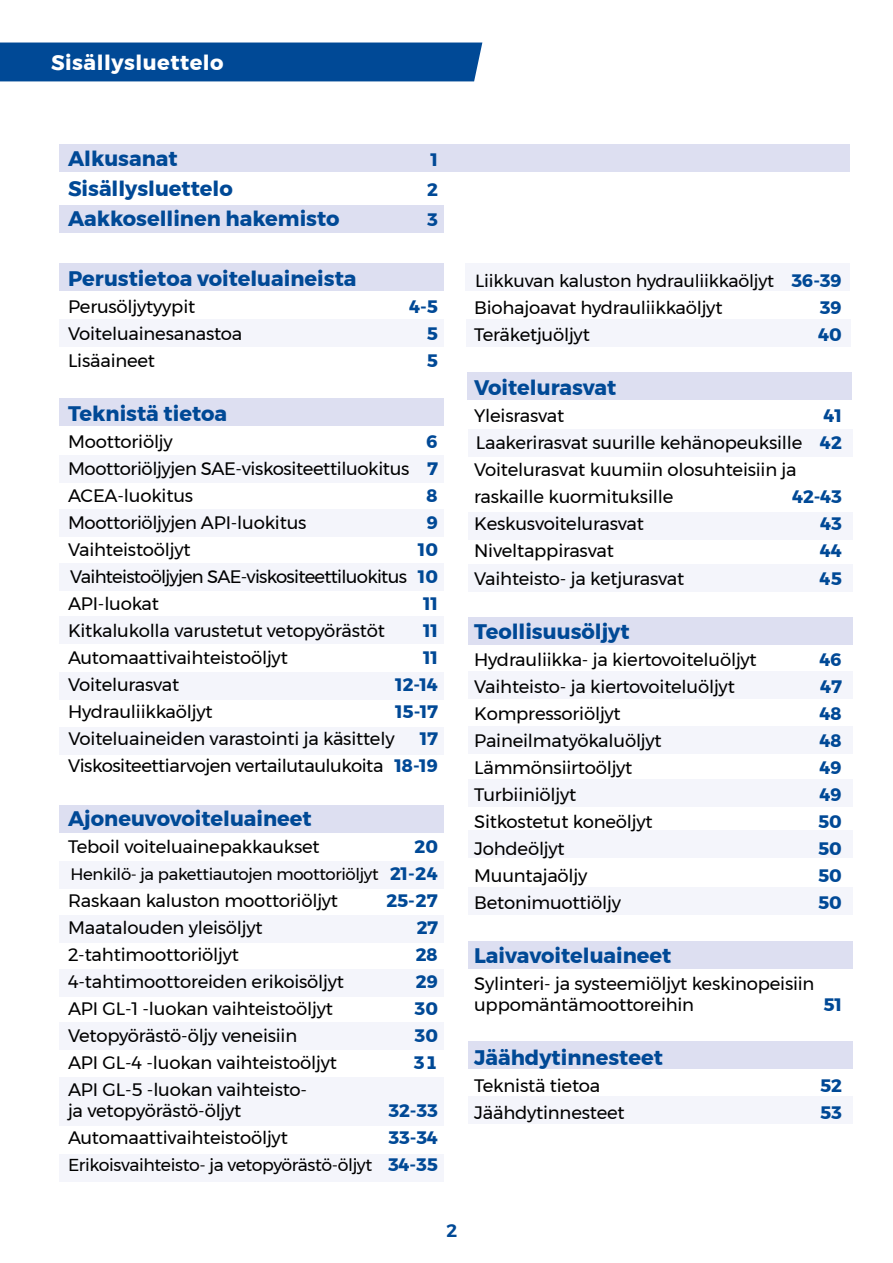
<style>
.page{position:relative;width:893px;height:1263px;background:#fff}
.page>*{position:absolute;margin:0;border:0;box-sizing:border-box;transform-origin:0 0}
.t1{font:700 21px "Montserrat";color:#004996}
.t2{font:700 21px "Montserrat";letter-spacing:.025em;color:#fff}
.t3{font:18px/27px "Montserrat";letter-spacing:-.01em;color:#000}
.t4{font:700 18px "Montserrat";letter-spacing:-.01em;color:#004996}
.t5{font:600 18px "Montserrat";color:#004996}
.t6{font:17.55px "Montserrat";letter-spacing:-.01em;color:#000}
.t7{font:17.25px "Montserrat";letter-spacing:-.02em;color:#000}
.t8{font:16.5px "Montserrat";letter-spacing:-.02em;color:#000}
.s1{font-weight:700;color:#004996}
.s2{font-weight:700;font-size:18px;color:#004996}
</style>
<div class="page">
<div style="left:0;top:43px;width:482px;height:38px;background:#004996"></div>
<div style="left:59px;top:145px;width:790px;height:27px;background:#dddff1"></div>
<div style="left:59px;top:205px;width:385px;height:28px;background:#dddff1"></div>
<div style="left:59px;top:264px;width:385px;height:27px;background:#dddff1"></div>
<div style="left:59px;top:320px;width:385px;height:27px;background:#f4f5fb"></div>
<div style="left:59px;top:455px;width:385px;height:28px;background:#f4f5fb"></div>
<div style="left:468px;top:429px;width:385px;height:28px;background:#f4f5fb"></div>
<div style="left:59px;top:509px;width:385px;height:28px;background:#f4f5fb"></div>
<div style="left:468px;top:512px;width:385px;height:28px;background:#f4f5fb"></div>
<div style="left:59px;top:563px;width:385px;height:28px;background:#f4f5fb"></div>
<div style="left:468px;top:564px;width:385px;height:28px;background:#f4f5fb"></div>
<div style="left:59px;top:616px;width:385px;height:27px;background:#f4f5fb"></div>
<div style="left:468px;top:617px;width:385px;height:28px;background:#dddff1"></div>
<div style="left:59px;top:672px;width:385px;height:27px;background:#f4f5fb"></div>
<div style="left:468px;top:671px;width:385px;height:27px;background:#f4f5fb"></div>
<div style="left:59px;top:727px;width:385px;height:28px;background:#f4f5fb"></div>
<div style="left:468px;top:726px;width:385px;height:28px;background:#f4f5fb"></div>
<div style="left:468px;top:779px;width:385px;height:28px;background:#f4f5fb"></div>
<div style="left:59px;top:861px;width:385px;height:28px;background:#f4f5fb"></div>
<div style="left:468px;top:887px;width:385px;height:28px;background:#f4f5fb"></div>
<div style="left:59px;top:915px;width:385px;height:28px;background:#f4f5fb"></div>
<div style="left:468px;top:941px;width:385px;height:27px;background:#dddff1"></div>
<div style="left:59px;top:969px;width:385px;height:28px;background:#f4f5fb"></div>
<div style="left:468px;top:1096px;width:385px;height:27px;background:#f4f5fb"></div>
<div style="left:59px;top:1022px;width:385px;height:28px;background:#f4f5fb"></div>
<div style="left:59px;top:1154px;width:385px;height:28px;background:#f4f5fb"></div>
<div style="left:468px;top:1041px;width:385px;height:28px;background:#dddff1"></div>
<div style="left:59px;top:1077px;width:385px;height:49px;background:#f4f5fb"></div>
<div style="left:466px;top:320px;width:384px;height:27px;background:#f4f5fb"></div>
<div style="left:59px;top:399px;width:385px;height:27px;background:#dddff1"></div>
<div style="left:59px;top:805px;width:385px;height:27px;background:#dddff1"></div>
<div style="left:468px;top:830px;width:385px;height:28px;background:#f4f5fb"></div>
<div style="left:468px;top:372px;width:384px;height:28px;background:#dddff1"></div>
<div style="left:465px;top:264px;width:384px;height:27px;background:#f4f5fb"></div>
<p class="t2" style="left:51px;top:45px;width:174px">Sisällysluettelo</p>
<p class="t1" style="left:68px;top:142px;width:111px">Alkusanat</p>
<p class="t4" style="left:431px;top:145px;width:9px">1</p>
<p class="t1" style="left:68px;top:172px;width:166px">Sisällysluettelo</p>
<p class="t4" style="left:427px;top:175px;width:12px">2</p>
<p class="t1" style="left:68px;top:202px;width:273px">Aakkosellinen hakemisto</p>
<p class="t4" style="left:427px;top:205px;width:12px">3</p>
<p class="t1" style="left:68px;top:262px;width:290px">Perustietoa voiteluaineista</p>
<p class="t3" style="left:68px;top:293px;width:129px">Perusöljytyypit</p>
<p class="t4" style="left:409px;top:292px;width:30px">4-5</p>
<p class="t3" style="left:68px;top:320px;width:176px">Voiteluainesanastoa</p>
<p class="t4" style="left:427px;top:319px;width:13px">5</p>
<p class="t3" style="left:68px;top:347px;width:89px">Lisäaineet</p>
<p class="t4" style="left:427px;top:346px;width:13px">5</p>
<p class="t1" style="left:68px;top:397px;width:161px">Teknistä tietoa</p>
<p class="t3" style="left:68px;top:428px;width:106px">Moottoriöljy</p>
<p class="t3" style="left:68px;top:428px;width:371px;text-align:justify;text-indent:359px"><span class="s1">6<br></span>Moottoriöljyjen SAE-viskositeettiluokitus <span class="s1">7<br></span>ACEA-luokitus</p>
<p class="t4" style="left:427px;top:481px;width:13px">8</p>
<p class="t3" style="left:68px;top:509px;width:240px">Moottoriöljyjen API-luokitus</p>
<p class="t4" style="left:427px;top:508px;width:13px">9</p>
<p class="t3" style="left:68px;top:536px;width:124px">Vaihteistoöljyt</p>
<p class="t3" style="left:68px;top:536px;width:371px;text-align:justify;text-indent:350px"><span class="s1">10<br></span>Vaihteistoöljyjen SAE-viskositeettiluokitus <span class="s1">10<br></span>API-luokat</p>
<p class="t4" style="left:424px;top:589px;width:16px">11</p>
<p class="t3" style="left:68px;top:617px;width:318px">Kitkalukolla varustetut vetopyörästöt</p>
<p class="t4" style="left:424px;top:616px;width:16px">11</p>
<p class="t3" style="left:68px;top:644px;width:221px">Automaattivaihteistoöljyt</p>
<p class="t4" style="left:424px;top:643px;width:16px">11</p>
<p class="t3" style="left:68px;top:671px;width:113px">Voitelurasvat</p>
<p class="t4" style="left:396px;top:670px;width:44px">12-14</p>
<p class="t3" style="left:68px;top:698px;width:146px">Hydrauliikkaöljyt</p>
<p class="t4" style="left:396px;top:697px;width:44px">15-17</p>
<p class="t3" style="left:69px;top:725px;width:327px">Voiteluaineiden varastointi ja käsittely</p>
<p class="t3" style="left:68px;top:725px;width:371px;text-align:right"><span class="s1">17<br></span>Viskositeettiarvojen vertailutaulukoita <span class="s1">18-19</span></p>
<p class="t1" style="left:68px;top:802px;width:245px">Ajoneuvovoiteluaineet</p>
<p class="t3" style="left:68px;top:833px;width:253px">Teboil voiteluainepakkaukset</p>
<p class="t4" style="left:415px;top:832px;width:25px">20</p>
<p class="t8" style="left:70px;top:861px;width:369px">Henkilö- ja pakettiautojen moottoriöljyt <span class="s2">21-24</span></p>
<p class="t3" style="left:68px;top:887px;width:272px">Raskaan kaluston moottoriöljyt</p>
<p class="t4" style="left:386px;top:886px;width:53px">25-27</p>
<p class="t3" style="left:68px;top:914px;width:196px">Maatalouden yleisöljyt</p>
<p class="t4" style="left:417px;top:913px;width:23px">27</p>
<p class="t3" style="left:68px;top:941px;width:172px">2-tahtimoottoriöljyt</p>
<p class="t4" style="left:416px;top:940px;width:24px">28</p>
<p class="t3" style="left:68px;top:968px;width:277px">4-tahtimoottoreiden erikoisöljyt</p>
<p class="t4" style="left:416px;top:967px;width:24px">29</p>
<p class="t3" style="left:68px;top:995px;width:266px">API GL-1 -luokan vaihteistoöljyt</p>
<p class="t4" style="left:415px;top:994px;width:25px">30</p>
<p class="t3" style="left:68px;top:1022px;width:231px">Vetopyörästö-öljy veneisiin</p>
<p class="t4" style="left:415px;top:1021px;width:25px">30</p>
<p class="t3" style="left:68px;top:1049px;width:270px">API GL-4 -luokan vaihteistoöljyt</p>
<p class="t4" style="left:413px;top:1048px;width:27px">31</p>
<p class="t3" style="left:68px;top:1079px;width:241px;line-height:21px">API GL-5 -luokan vaihteisto&shy;ja vetopyörästö-öljyt</p>
<p class="t4" style="left:388px;top:1096px;width:51px">32-33</p>
<p class="t3" style="left:68px;top:1124px;width:221px">Automaattivaihteistoöljyt</p>
<p class="t4" style="left:388px;top:1123px;width:51px">33-34</p>
<p class="t7" style="left:68px;top:1152px;width:371px">Erikoisvaihteisto- ja vetopyörästö-öljyt <span class="s2">34-35</span></p>
<p class="t6" style="left:475px;top:268px;width:368px">Liikkuvan kaluston hydrauliikkaöljyt <span class="s2">36-39</span></p>
<p class="t3" style="left:474px;top:294px;width:250px">Biohajoavat hydrauliikkaöljyt</p>
<p class="t4" style="left:820px;top:294px;width:23px">39</p>
<p class="t3" style="left:474px;top:321px;width:117px">Teräketjuöljyt</p>
<p class="t4" style="left:818px;top:321px;width:25px">40</p>
<p class="t1" style="left:474px;top:371px;width:144px">Voitelurasvat</p>
<p class="t3" style="left:474px;top:402px;width:92px">Yleisrasvat</p>
<p class="t3" style="left:474px;top:402px;width:369px;text-indent:350px"><span class="s1">41<br></span>Laakerirasvat suurille kehänopeuksille <span class="s1">42<br></span>Voitelurasvat kuumiin olosuhteisiin ja raskaille kuormituksille</p>
<p class="t4" style="left:792px;top:483px;width:51px">42-43</p>
<p class="t3" style="left:474px;top:510px;width:171px">Keskusvoitelurasvat</p>
<p class="t4" style="left:820px;top:510px;width:23px">43</p>
<p class="t3" style="left:474px;top:537px;width:141px">Niveltappirasvat</p>
<p class="t4" style="left:820px;top:537px;width:23px">44</p>
<p class="t3" style="left:474px;top:564px;width:212px">Vaihteisto- ja ketjurasvat</p>
<p class="t4" style="left:820px;top:564px;width:23px">45</p>
<p class="t1" style="left:474px;top:614px;width:157px">Teollisuusöljyt</p>
<p class="t3" style="left:474px;top:645px;width:284px">Hydrauliikka- ja kiertovoiteluöljyt</p>
<p class="t4" style="left:820px;top:645px;width:24px">46</p>
<p class="t3" style="left:474px;top:672px;width:262px">Vaihteisto- ja kiertovoiteluöljyt</p>
<p class="t4" style="left:821px;top:672px;width:23px">47</p>
<p class="t3" style="left:474px;top:699px;width:148px">Kompressoriöljyt</p>
<p class="t4" style="left:820px;top:699px;width:24px">48</p>
<p class="t3" style="left:474px;top:726px;width:189px">Paineilmatyökaluöljyt</p>
<p class="t4" style="left:820px;top:726px;width:24px">48</p>
<p class="t3" style="left:474px;top:753px;width:160px">Lämmönsiirtoöljyt</p>
<p class="t4" style="left:820px;top:753px;width:24px">49</p>
<p class="t3" style="left:474px;top:780px;width:104px">Turbiiniöljyt</p>
<p class="t4" style="left:820px;top:780px;width:24px">49</p>
<p class="t3" style="left:474px;top:807px;width:180px">Sitkostetut koneöljyt</p>
<p class="t4" style="left:818px;top:807px;width:25px">50</p>
<p class="t3" style="left:474px;top:834px;width:92px">Johdeöljyt</p>
<p class="t4" style="left:818px;top:834px;width:25px">50</p>
<p class="t3" style="left:474px;top:861px;width:115px">Muuntajaöljy</p>
<p class="t4" style="left:818px;top:861px;width:25px">50</p>
<p class="t3" style="left:474px;top:888px;width:148px">Betonimuottiöljy</p>
<p class="t4" style="left:818px;top:888px;width:25px">50</p>
<p class="t1" style="left:474px;top:938px;width:199px">Laivavoiteluaineet</p>
<p class="t3" style="left:474px;top:972px;width:342px;line-height:21px">Sylinteri- ja systeemiöljyt keskinopeisiin uppomäntämoottoreihin</p>
<p class="t4" style="left:824px;top:990px;width:20px">51</p>
<p class="t1" style="left:474px;top:1040px;width:190px">Jäähdytinnesteet</p>
<p class="t3" style="left:474px;top:1071px;width:128px">Teknistä tietoa</p>
<p class="t4" style="left:820px;top:1071px;width:23px">52</p>
<p class="t3" style="left:474px;top:1098px;width:152px">Jäähdytinnesteet</p>
<p class="t4" style="left:820px;top:1098px;width:23px">53</p>
<p class="t5" style="left:446px;top:1216px;width:12px">2</p>
</div>
